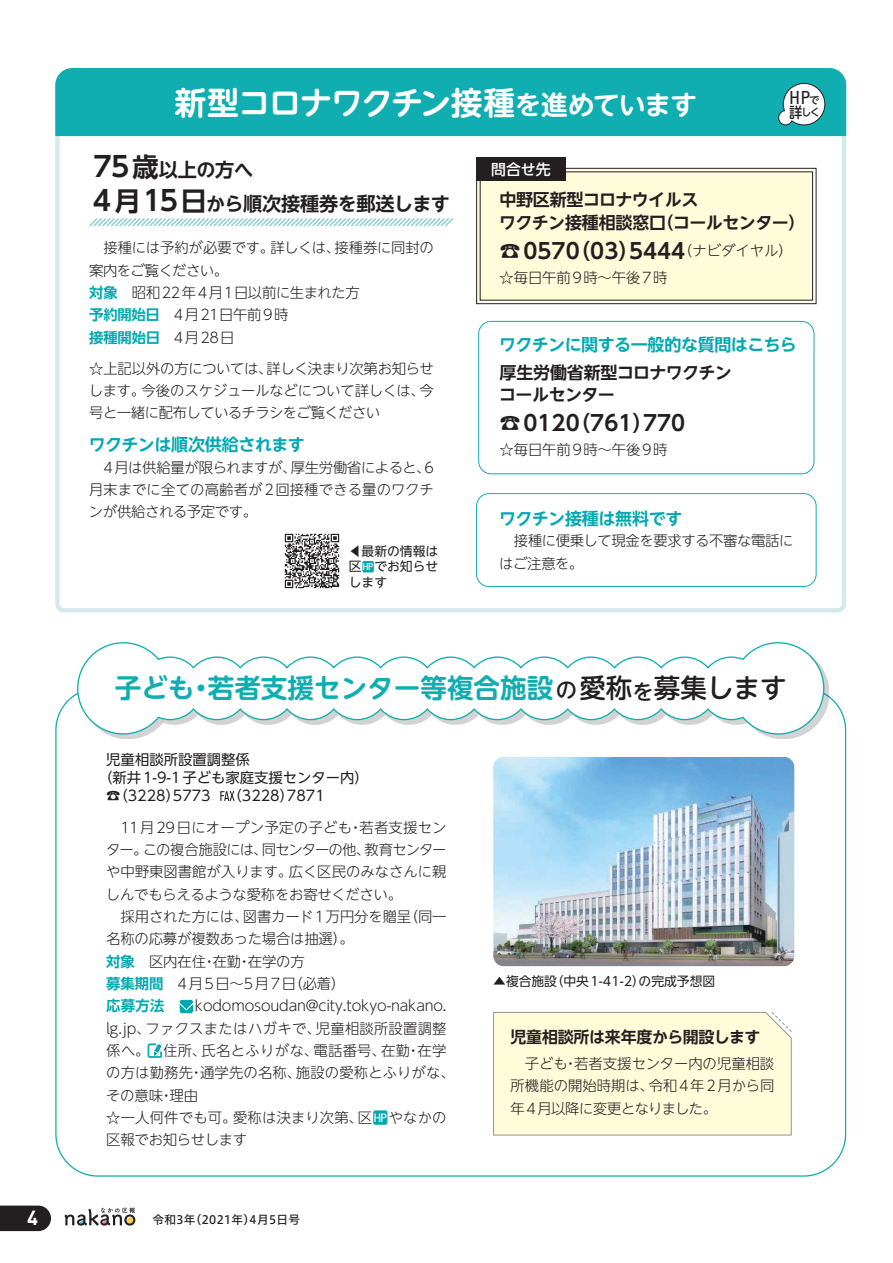
<style>
.page{position:relative;width:893px;height:1263px;background:#fff}
.page>*{position:absolute;margin:0;border:0;box-sizing:border-box;transform-origin:0 0}
._2_見出し{font:700 31.95px "UD Shin M Go Pr 6 N De";letter-spacing:-.025em;color:#fff}
.t1{font:700 26.55px "UD Shin M Go Pr 6 N De";color:#10aeb1}
.t2{font:700 21.3px "UD Shin Go NT Pr 6 N De";color:#231f20}
.t3{font:700 20.25px "DIN";color:#fff}
._2_見出し-2{font:700 19.2px "UD Shin Go NT Pr 6 N De";letter-spacing:-.02em;color:#231f20}
.t4{font:condensed 18.15px "Univers";color:#231f20}
.問い合わせ_共通{font:700 16.95px "UD Shin Go NT Pr 6 N De";letter-spacing:-.03em;color:#231f20}
._7-2{font:700 16.95px "UD Shin Go NT Pr 6 N De";letter-spacing:-.03em;color:#00a9b1}
.t5{font:700 15.9px "UD Shin Go NT Pr 6 N De";letter-spacing:-.02em;color:#231f20}
.問い合わせ_共通-2{font:500 14.85px "UD Shin Go NT Pr 6 N";color:#fff}
.問い合わせ_共通-3{font:300 14.4px/22.4px "UD Shin Go NT Pr 6 N";letter-spacing:-.01em;color:#231f20;text-align:justify}
.問い合わせ_共通-4{font:300 14.4px/22.4px "UD Shin Go NT Pr 6 N";letter-spacing:.01em;color:#231f20}
.本文{font:300 14.4px/22.4px "UD Shin Go NT Pr 6 N";letter-spacing:-.005em;color:#231f20;text-align:justify}
.問い合わせ_共通-5{font:14.4px "UD Shin Go NT Pr 6 N";color:#231f20}
._7-2-2{font:300 14.4px/22.4px "UD Shin Go NT Pr 6 N";letter-spacing:-.03em;color:#231f20}
.問い合わせ_共通-6{font:300 14.4px "UD Shin Go NT Pr 6 N";letter-spacing:.05em;color:#231f20}
.問い合わせ_共通-7{font:300 14.4px "UD Shin Go NT Pr 6 N";letter-spacing:.105em;color:#231f20}
.問い合わせ_共通-8{font:300 14.4px "UD Shin Go NT Pr 6 N";letter-spacing:.065em;color:#231f20}
.問い合わせ_共通-9{font:700 14.4px "UD Shin Go NT Pr 6 N De";color:#00a9b1}
.問い合わせ_共通-10{font:12.75px "UD Shin Go NT Pr 6 N";color:#231f20}
.t6{font:11.7px "Hiragino UD Sans F Std W5";letter-spacing:.025em;color:#231f20}
.t7{font:condensed 11.7px "Univers";color:#fff;scale:1.11 1}
.t8{font:500 10.35px "UD Shin M Go Pr 6 N";color:#231f20;scale:.93 1}
.t9{font:condensed 9.3px "Univers";color:#fff;scale:1.11 1}
.s1{font-size:26.55px}
.s2{font-size:27.6px}
.s3{font-family:"UD Shin M Go Pr 6 N";font-weight:500;font-stretch:normal;font-size:10.35px}
.s4{font-size:14.85px}
.s5{font-family:"UD Shin Go NT Pr 6 N De";font-weight:700;color:#00a9b1}
.s6{font-family:"UD Shin Go NT Pr 6 N";font-weight:300;font-size:14.4px}
.s7{font-family:"UD Shin M Go Pr 6 N";font-weight:500;font-size:21.3px;color:#231f20}
.s8{font-family:"UD Shin M Go Pr 6 N";font-weight:500;color:#231f20}
</style>
<div class="page">
<svg style="left:0;top:1205px;width:51px;height:26px"></svg>
<svg style="left:65px;top:1207px;width:70px;height:18px"></svg>
<svg style="left:55px;top:83px;width:792px;height:530px"></svg>
<img style="left:493px;top:757px;width:301px;height:209px">
<svg style="left:220px;top:791px;width:15px;height:10px"></svg>
<div style="left:180px;top:1000px;width:13px;height:13px;background:#00a9b1;border-radius:2px"></div>
<svg style="left:180px;top:1000px;width:13px;height:11px"></svg>
<svg style="left:147px;top:1043px;width:15px;height:15px"></svg>
<div style="left:373px;top:1110px;width:14px;height:15px;background:#00a9b1;border-radius:2px"></div>
<div style="left:55px;top:68px;width:791px;height:68px;background:#10aeb1"></div>
<img style="left:281px;top:530px;width:63px;height:62px">
<div style="left:362px;top:561px;width:12px;height:11px;background:#00a9b1;border-radius:2px"></div>
<svg style="left:778px;top:82px;width:48px;height:44px"></svg>
<div style="left:82px;top:647px;width:747px;height:92px;background:#231f20;opacity:.2"></div>
<svg style="left:76px;top:642px;width:749px;height:93px"></svg>
<svg style="left:88px;top:216px;width:367px;height:12px"></svg>
<svg style="left:476px;top:168px;width:341px;height:136px;background:#f5f2d2"></svg>
<div style="left:476px;top:157px;width:90px;height:24px;background:#231f20"></div>
<div style="left:476px;top:493px;width:340px;height:94px;border:1px solid #10aeb1;border-radius:12px"></div>
<div style="left:478px;top:321px;width:336px;height:153px;border:1px solid #10aeb1;border-radius:12px"></div>
<div style="left:493px;top:1012px;width:299px;height:124px;background:#fffcda"></div>
<p class="_2_見出し" style="left:174px;top:76px;width:524px">新型コロナワクチン接種<span class="s1">を進めています</span></p>
<p class="_2_見出し-2" style="left:93px;top:154px;width:161px"><span class="s2">75</span><span class="s1">歳</span>以上の方へ</p>
<p class="問い合わせ_共通-2" style="left:491px;top:157px;width:61px">問合せ先</p>
<p class="t4" style="left:789px;top:86px;width:32px">HP<span class="s3">で</span></p>
<p class="t8" style="left:789px;top:103px;width:35px"><span class="s4">詳</span>しく</p>
<p class="_2_見出し-2" style="left:88px;top:189px;width:363px"><span class="s2">4</span><span class="s1">月</span><span class="s2">15</span><span class="s1">日</span>から順次接種券を郵送します</p>
<p class="問い合わせ_共通-3" style="left:89px;top:236px;width:346px;text-indent:14px">接種には予約が必要です。詳しくは、接種券に同封の案内をご覧ください。</p>
<p class="問い合わせ_共通-3" style="left:89px;top:281px;width:272px"><span class="s5">対象</span>　昭和22年4月1日以前に生まれた方</p>
<p class="問い合わせ_共通-8" style="left:89px;top:303px;width:201px"><span class="s5">予約開始日</span>　4月21日午前9時</p>
<p class="問い合わせ_共通-3" style="left:89px;top:326px;width:147px"><span class="s5">接種開始日</span>　4月28日</p>
<p class="問い合わせ_共通-3" style="left:89px;top:356px;width:347px">☆上記以外の方については、詳しく決まり次第お知らせします。今後のスケジュールなどについて詳しくは、今号と一緒に配布しているチラシをご覧ください</p>
<p class="_7-2" style="left:89px;top:431px;width:218px">ワクチンは順次供給されます</p>
<p class="本文" style="left:89px;top:455px;width:347px;text-indent:15px">4月は供給量が限られますが、厚生労働省によると、6月末までに全ての高齢者が2回接種できる量のワクチンが供給される予定です。</p>
<p class="問い合わせ_共通-10" style="left:349px;top:540px;width:91px">◀︎最新の情報は</p>
<p class="問い合わせ_共通-10" style="left:349px;top:556px;width:14px">区</p>
<p class="t9" style="left:363px;top:561px;width:11px">HP</p>
<p class="問い合わせ_共通-10" style="left:374px;top:556px;width:65px">でお知らせ</p>
<p class="問い合わせ_共通-10" style="left:349px;top:572px;width:40px">します</p>
<p class="問い合わせ_共通" style="left:499px;top:186px;width:200px">中野区新型コロナウイルス</p>
<p class="問い合わせ_共通" style="left:499px;top:208px;width:308px">ワクチン接種相談窓口（コールセンター）</p>
<p class="t2" style="left:500px;top:234px;width:295px">☎0570（03）5444<span class="s6">（ナビダイヤル）</span></p>
<p class="問い合わせ_共通-6" style="left:500px;top:266px;width:169px">☆毎日午前9時～午後7時</p>
<p class="_7-2" style="left:499px;top:331px;width:299px">ワクチンに関する一般的な質問はこちら</p>
<p class="問い合わせ_共通" style="left:500px;top:358px;width:234px">厚生労働省新型コロナワクチン</p>
<p class="問い合わせ_共通" style="left:499px;top:381px;width:117px">コールセンター</p>
<p class="t2" style="left:500px;top:406px;width:187px">☎0120（761）770</p>
<p class="問い合わせ_共通-6" style="left:500px;top:438px;width:169px">☆毎日午前9時～午後9時</p>
<p class="_7-2" style="left:499px;top:505px;width:185px">ワクチン接種は無料です</p>
<p class="_7-2-2" style="left:499px;top:529px;width:296px;text-indent:15px">接種に便乗して現金を要求する不審な電話にはご注意を。</p>
<p class="t1" style="left:115px;top:666px;width:673px">子ども・若者支援センター等複合施設<span class="s7">の</span><span class="s8">愛称</span><span class="s7">を</span><span class="s8">募集します</span></p>
<p class="問い合わせ_共通-5" style="left:106px;top:748px;width:145px">児童相談所設置調整係</p>
<p class="問い合わせ_共通-5" style="left:98px;top:766px;width:279px">（新井1-9-1子ども家庭支援センター内）　</p>
<p class="問い合わせ_共通-5" style="left:106px;top:784px;width:220px">☎（3228）5773 （3228）7871</p>
<p class="問い合わせ_共通-3" style="left:106px;top:816px;width:342px;text-indent:14px">11月29日にオープン予定の子ども・若者支援センター。この複合施設には、同センターの他、教育センターや中野東図書館が入ります。広く区民のみなさんに親しんでもらえるような愛称をお寄せください。</p>
<p class="問い合わせ_共通-3" style="left:106px;top:905px;width:342px;text-indent:14px">採用された方には、図書カード1万円分を贈呈（同一名称の応募が複数あった場合は抽選）。</p>
<p class="問い合わせ_共通-3" style="left:106px;top:950px;width:200px"><span class="s5">対象</span>　区内在住・在勤・在学の方</p>
<p class="問い合わせ_共通-7" style="left:106px;top:972px;width:241px"><span class="s5">募集期間</span>　4月5日～5月7日（必着）</p>
<p class="問い合わせ_共通-9" style="left:106px;top:994px;width:60px">応募方法</p>
<p class="問い合わせ_共通-4" style="left:106px;top:994px;width:350px;text-indent:89px">kodomosoudan@city.tokyo-nakano. lg.jp、ファクスまたはハガキで、児童相談所設置調整係へ。 住所、氏名とふりがな、電話番号、在勤・在学の方は勤務先・通学先の名称、施設の愛称とふりがな、その意味・理由</p>
<p class="問い合わせ_共通-4" style="left:106px;top:1106px;width:267px">☆一人何件でも可。愛称は決まり次第、区</p>
<p class="t7" style="left:373px;top:1110px;width:14px">HP</p>
<p class="問い合わせ_共通-3" style="left:389px;top:1106px;width:59px">やなかの</p>
<p class="問い合わせ_共通-3" style="left:106px;top:1128px;width:143px">区報でお知らせします</p>
<h3 class="t3" style="left:27px;top:1205px;width:12px">4</h3>
<p class="t6" style="left:152px;top:1211px;width:149px">令和3年（2021年）4月5日号</p>
<p class="問い合わせ_共通-10" style="left:493px;top:971px;width:223px">▲︎複合施設（中央1-41-2）の完成予想図</p>
<p class="t5" style="left:510px;top:1024px;width:251px">児童相談所は来年度から開設します</p>
<p class="本文" style="left:510px;top:1052px;width:265px;text-indent:14px">子ども・若者支援センター内の児童相談所機能の開始時期は、令和4年2月から同年4月以降に変更となりました。</p>
</div>
